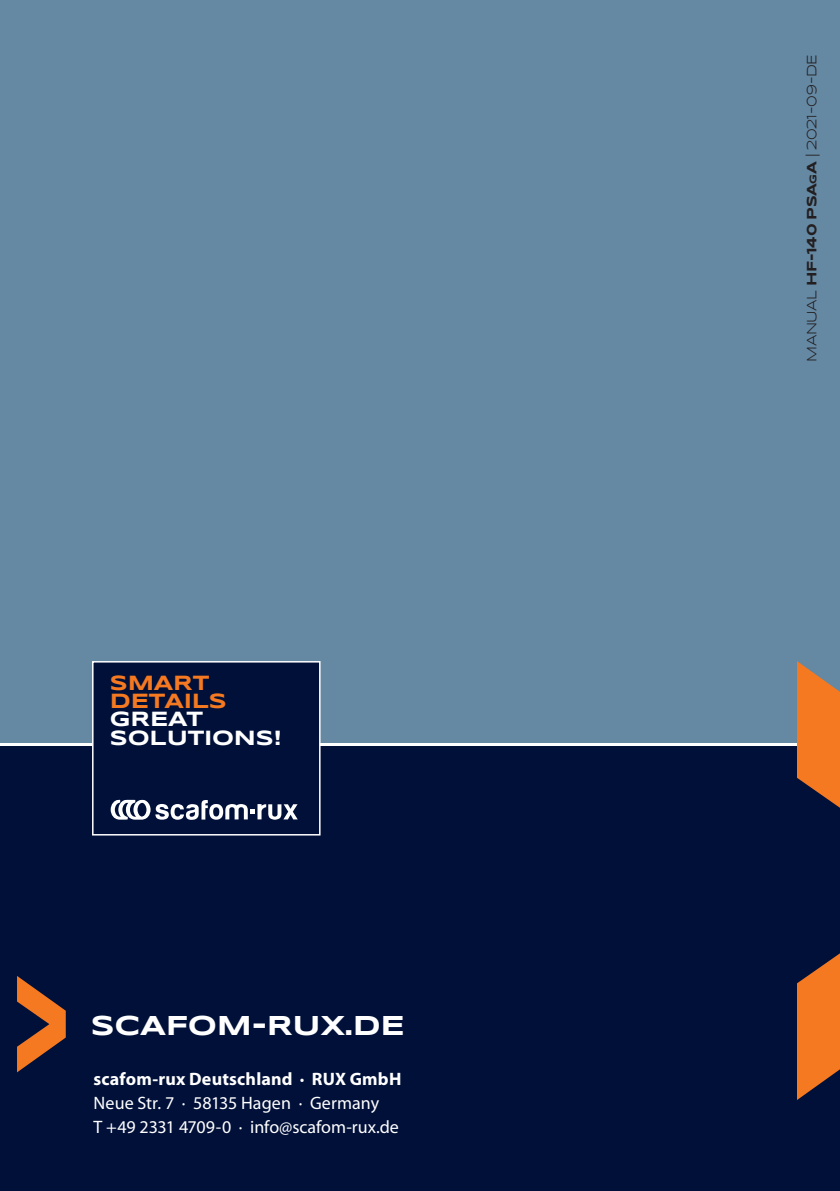
<style>
.page{position:relative;width:840px;height:1191px;background:#fff}
.page>*{position:absolute;margin:0;border:0;box-sizing:border-box;transform-origin:0 0}
.t1{font:700 28.2px "Syncopate";letter-spacing:-.01em;color:#fff}
.t2{font:700 21.2px "Syncopate";letter-spacing:-.01em;color:#fff}
.t3{font:700 21.2px "Syncopate";letter-spacing:-.01em;color:#f47921}
.t4{font:18px "Myriad Pro";letter-spacing:-.005em;color:#fff}
.t5{font:700 18px "Myriad Pro";letter-spacing:.01em;color:#fff}
.t6{font:14px "Syncopate";letter-spacing:-.025em;color:#231f20}
.s1{font-weight:700}
.s2{font-weight:700;font-size:10px}
</style>
<div class="page">
<div style="left:0;top:0;width:839px;height:1191px;background:#6588a3"></div>
<div style="left:0;top:743px;width:839px;height:448px;background:#001039"></div>
<hr style="left:0;top:743px;width:836px;height:3px;background:#fff">
<svg style="left:797px;top:661px;width:42px;height:439px"></svg>
<svg style="left:17px;top:976px;width:49px;height:96px"></svg>
<div style="left:92px;top:661px;width:228px;height:174px;background:#001039;border:2px solid #fff"></div>
<svg style="left:111px;top:800px;width:186px;height:20px"></svg>
<p class="t3" style="left:110px;top:669px;width:101px">SMART</p>
<p class="t3" style="left:110px;top:688px;width:118px">DETAILS</p>
<p class="t2" style="left:110px;top:706px;width:95px">GREAT</p>
<p class="t2" style="left:110px;top:724px;width:173px">SOLUTIONS!</p>
<p class="t1" style="left:91px;top:1007px;width:315px">SCAFOM-RUX.DE</p>
<p class="t5" style="left:93px;top:1066px;width:309px">scafom-rux Deutschland · RUX GmbH</p>
<p class="t4" style="left:93px;top:1091px;width:287px">Neue Str. 7 · 58135 Hagen · Germany</p>
<p class="t4" style="left:93px;top:1115px;width:307px">T +49 2331 4709-0 · info@scafom-rux.de</p>
<p class="t6" style="left:803px;top:362px;width:309px;rotate:-90deg">MANUAL <span class="s1">HF-140 PSA</span><span class="s2">G</span><span class="s1">A</span> | 2021-09-DE</p>
</div>
